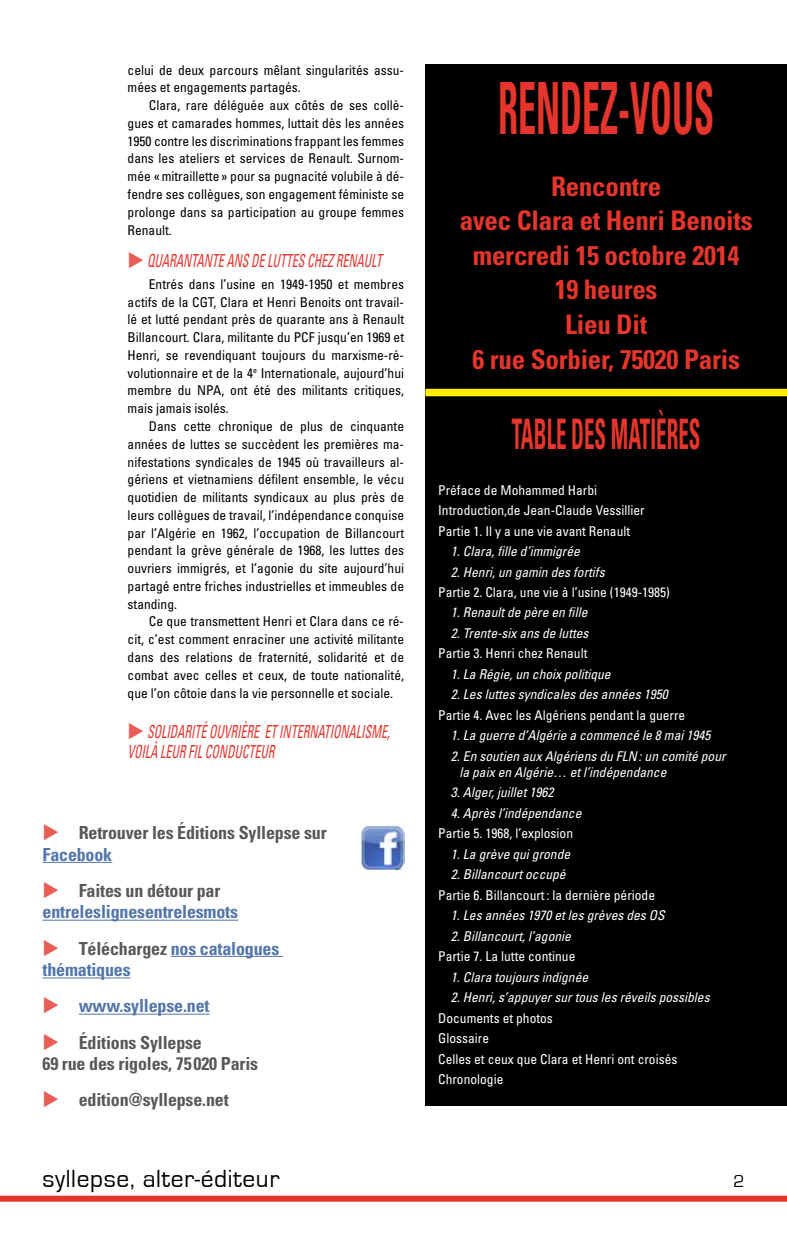
<style>
.page{position:relative;width:787px;height:1234px;background:#fff}
.page>*{position:absolute;margin:0;border:0;box-sizing:border-box;transform-origin:0 0}
.t1{font:700 condensed 72px "Univers";color:#e5352c;scale:.5 1}
.t2{font:700 condensed 42px "Univers";color:#e5352c;scale:.5 1}
.t3{font:700 condensed 27px/34.5px "Univers";letter-spacing:-.01em;color:#e5352c;text-align:center}
.t4{font:25.5px "Eurostile";letter-spacing:.025em;color:#000}
.t5{font:700 condensed 18px/21.6px "Univers";letter-spacing:-.01em;color:#58585a}
.t6{font:700 condensed 18px/21.6px "Univers";letter-spacing:-.01em;color:#5275ab}
.t7{font:italic condensed 18px/19.5px "Univers";color:#e5352c;scale:.67 1}
.t8{font:18px "Eurostile";color:#000}
.t9{font:condensed 13.5px/17.7px "Univers";color:#000;text-align:justify}
.t10{font:italic condensed 13.5px/16.2px "Univers";color:#fff}
.t11{font:condensed 13.5px/20.4px "Univers";color:#fff}
.s1{color:#ea5d56}
.s2{color:#5275ab}
.s3{color:#58585a}
</style>
<div class="page">
<div style="left:0;top:1195px;width:787px;height:6px;background:#e5352c"></div>
<img style="left:360px;top:825px;width:44px;height:44px">
<hr style="left:43px;top:861px;width:69px;height:1px;background:#5275ab">
<hr style="left:43px;top:919px;width:195px;height:1px;background:#5275ab">
<hr style="left:171px;top:955px;width:112px;height:1px;background:#5275ab">
<hr style="left:43px;top:977px;width:88px;height:1px;background:#5275ab">
<hr style="left:79px;top:1013px;width:130px;height:1px;background:#5275ab">
<div style="left:425px;top:409px;width:362px;height:697px;background:#000"></div>
<div style="left:425px;top:64px;width:362px;height:345px;background:#000"></div>
<div style="left:425px;top:388px;width:362px;height:8px;background:#ffed00"></div>
<p class="t9" style="left:128px;top:61px;width:278px">celui de deux parcours mêlant singularités assu&shy;mées et engagements partagés.</p>
<p class="t9" style="left:128px;top:96px;width:278px;text-indent:21px">Clara, rare déléguée aux côtés de ses collè&shy;gues et camarades hommes, luttait dès les années 1950 contre les discriminations frappant les femmes dans les ateliers et services de Renault. Surnom&shy;mée «mitraillette » pour sa pugnacité volubile à dé&shy;fendre ses collègues, son engagement féministe se prolonge dans sa participation au groupe femmes Renault.</p>
<h3 class="t7" style="left:128px;top:250px;width:386px"><span class="s1">◆</span> QUARANTANTEANSDELUTTESCHEZRENAULT</h3>
<p class="t9" style="left:128px;top:275px;width:278px;text-indent:21px">Entrés dans l’usine en 1949-1950 et membres actifs de la CGT, Clara et Henri Benoits ont travail&shy;lé et lutté pendant près de quarante ans à Renault Billancourt. Clara, militante du PCF jusqu’en 1969 et Henri, se revendiquant toujours du marxisme-ré&shy;volutionnaire et de la 4<sup>e</sup> Internationale, aujourd’hui membre du NPA, ont été des militants critiques, mais jamais isolés.</p>
<p class="t9" style="left:128px;top:417px;width:278px;text-indent:21px">Dans cette chronique de plus de cinquante années de luttes se succèdent les premières ma&shy;nifestations syndicales de 1945 où travailleurs al&shy;gériens et vietnamiens défilent ensemble, le vécu quotidien de militants syndicaux au plus près de leurs collègues de travail, l’indépendance conquise par l’Algérie en 1962, l’occupation de Billancourt pendant la grève générale de 1968, les luttes des ouvriers immigrés, et l’agonie du site aujourd’hui partagé entre friches industrielles et immeubles de standing.</p>
<p class="t9" style="left:128px;top:612px;width:278px;text-indent:21px">Ce que transmettent Henri et Clara dans ce ré&shy;cit, c’est comment enraciner une activité militante dans des relations de fraternité, solidarité et de combat avec celles et ceux, de toute nationalité, que l’on côtoie dans la vie personnelle et sociale.</p>
<h3 class="t7" style="left:128px;top:721px;width:399px"><span class="s1">◆</span> SOLIDARITÉOUVRIÈRE ETINTERNATIONALISME,<br>VOILÀ LEURFILCONDUCTEUR</h3>
<h3 class="t5" style="left:43px;top:821px;width:286px"><span class="s1">◆</span> Retrouver les Éditions Syllepse sur<br><span class="s2">Facebook</span></h3>
<h3 class="t6" style="left:43px;top:879px;width:197px"><span class="s1">◆</span> <span class="s3">Faites un détour par </span>entreleslignesentrelesmots</h3>
<h3 class="t6" style="left:43px;top:937px;width:238px"><span class="s1">◆</span> <span class="s3">Téléchargez</span> nos catalogues thématiques</h3>
<h3 class="t6" style="left:43px;top:994px;width:168px"><span class="s1">◆</span> www.syllepse.net</h3>
<h3 class="t5" style="left:43px;top:1030px;width:217px"><span class="s1">◆</span> Éditions Syllepse<br>69 rue des rigoles, 75020 Paris</h3>
<h3 class="t5" style="left:43px;top:1088px;width:188px"><span class="s1">◆</span> edition@syllepse.net</h3>
<h1 class="t1" style="left:498px;top:64px;width:434px">RENDEZ-VOUS</h1>
<h3 class="t3" style="left:459px;top:169px;width:294px">Rencontre<br>avec Clara et Henri Benoits mercredi 15 octobre 2014<br>19 heures<br>Lieu Dit<br>6 rue Sorbier, 75020 Paris</h3>
<h2 class="t2" style="left:511px;top:408px;width:379px">TABLE DES MATIÈRES</h2>
<p class="t11" style="left:438px;top:479px;width:208px">Préface de Mohammed Harbi<br>Introduction,de Jean-Claude Vessillier<br>Partie 1. Il y a une vie avant Renault</p>
<p class="t10" style="left:451px;top:543px;width:130px">1. Clara, fille d’immigrée</p>
<p class="t10" style="left:451px;top:563px;width:155px">2. Henri, un gamin des fortifs</p>
<p class="t11" style="left:438px;top:581px;width:233px">Partie 2. Clara, une vie à l’usine (1949-1985)</p>
<p class="t10" style="left:451px;top:604px;width:138px">1. Renault de père en fille</p>
<p class="t10" style="left:451px;top:624px;width:139px">2. Trente-six ans de luttes</p>
<p class="t11" style="left:438px;top:643px;width:151px">Partie 3. Henri chez Renault</p>
<p class="t10" style="left:451px;top:665px;width:161px">1. La Régie, un choix politique</p>
<p class="t10" style="left:451px;top:686px;width:218px">2. Les luttes syndicales des années 1950</p>
<p class="t11" style="left:438px;top:704px;width:249px">Partie 4. Avec les Algériens pendant la guerre</p>
<p class="t10" style="left:451px;top:727px;width:261px">1. La guerre d’Algérie a commencé le 8 mai 1945</p>
<p class="t10" style="left:459px;top:747px;width:268px;text-indent:-9px">2. En soutien aux Algériens du FLN: un comité pour la paix en Algérie… et l’indépendance</p>
<p class="t10" style="left:451px;top:784px;width:104px">3. Alger, juillet 1962</p>
<p class="t10" style="left:451px;top:804px;width:132px">4. Après l’indépendance</p>
<p class="t11" style="left:438px;top:823px;width:136px">Partie 5. 1968, l’explosion</p>
<p class="t10" style="left:451px;top:845px;width:121px">1. La grève qui gronde</p>
<p class="t10" style="left:451px;top:866px;width:116px">2. Billancourt occupé</p>
<p class="t11" style="left:438px;top:884px;width:218px">Partie 6. Billancourt: la dernière période</p>
<p class="t10" style="left:451px;top:906px;width:215px">1. Les années 1970 et les grèves des OS</p>
<p class="t10" style="left:451px;top:927px;width:121px">2. Billancourt, l’agonie</p>
<p class="t11" style="left:438px;top:945px;width:139px">Partie 7. La lutte continue</p>
<p class="t10" style="left:451px;top:968px;width:139px">1. Clara toujours indignée</p>
<p class="t10" style="left:451px;top:988px;width:260px">2. Henri, s’appuyer sur tous les réveils possibles</p>
<p class="t11" style="left:438px;top:1007px;width:241px">Documents et photos<br>Glossaire<br>Celles et ceux que Clara et Henri ont croisés<br>Chronologie</p>
<h3 class="t4" style="left:43px;top:1164px;width:238px">syllepse, alter-éditeur</h3>
<h3 class="t8" style="left:733px;top:1171px;width:13px">2</h3>
</div>
